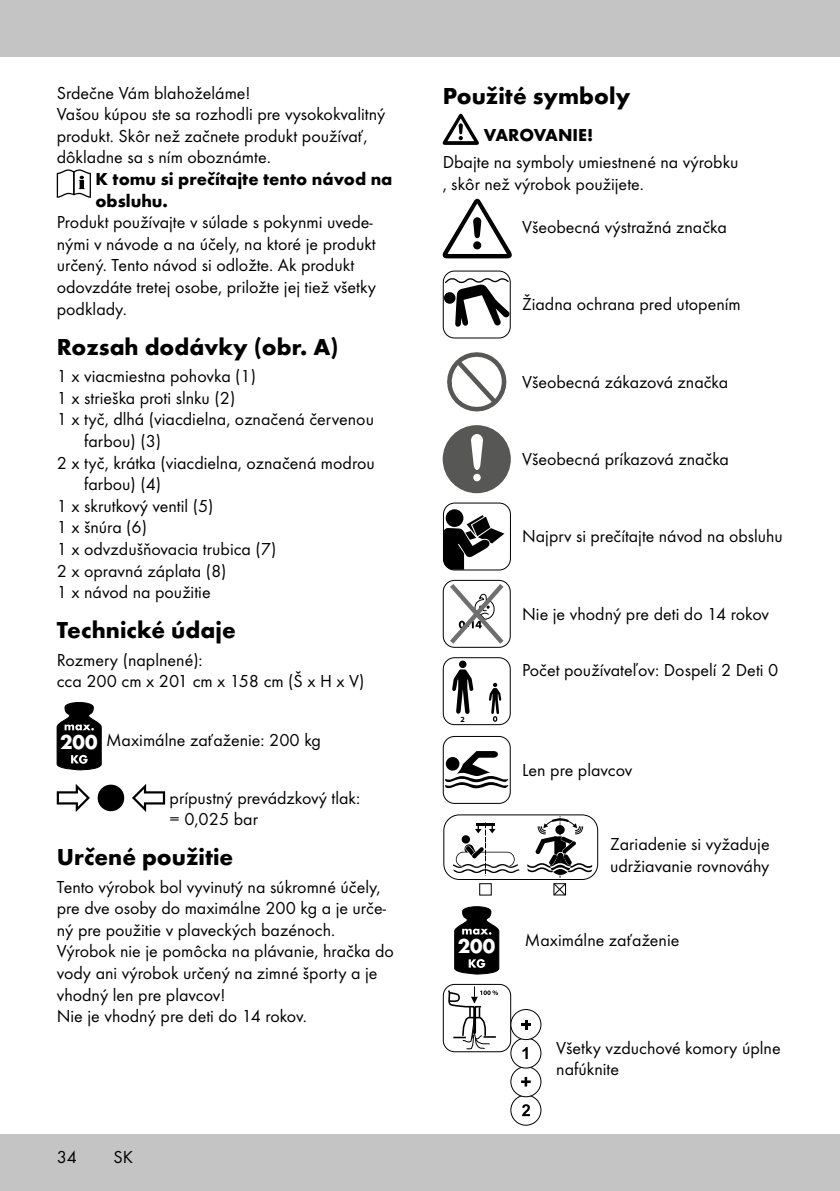
<style>
.page{position:relative;width:840px;height:1191px;background:#fff}
.page>*{position:absolute;margin:0;border:0;box-sizing:border-box;transform-origin:0 0}
.t1{font:700 24px "Futura TOT";color:#000}
.t2{font:700 20.8px "Futura TOT";color:#fff}
.t3{font:18px/21.6px "Futura TOT Boo";color:#000}
.t4{font:700 18px/21.6px "Futura TOT";color:#000}
.t5{font:700 7.8px "Myriad Pro";color:#000}
.s1{font-family:"Futura TOT";font-weight:700;font-size:20.8px;color:#fff}
</style>
<div class="page">
<div style="left:0;top:1134px;width:839px;height:57px;background:#c5c4c4"></div>
<div style="left:0;top:0;width:839px;height:57px;background:#c5c4c4"></div>
<svg style="left:57px;top:169px;width:34px;height:29px"></svg>
<svg style="left:57px;top:702px;width:44px;height:68px"></svg>
<svg style="left:57px;top:784px;width:33px;height:28px"></svg>
<svg style="left:98px;top:784px;width:26px;height:27px"></svg>
<svg style="left:132px;top:784px;width:33px;height:28px"></svg>
<svg style="left:442px;top:114px;width:36px;height:31px"></svg>
<svg style="left:442px;top:199px;width:69px;height:59px"></svg>
<div style="left:473px;top:241px;width:8px;height:8px;background:#000;border-radius:50%"></div>
<div style="left:442px;top:271px;width:68px;height:67px;border:1px solid #000;border-radius:11px"></div>
<div style="left:443px;top:292px;width:12px;height:12px;background:#3c3c3c;border-radius:50%"></div>
<svg style="left:444px;top:277px;width:66px;height:51px"></svg>
<svg style="left:447px;top:352px;width:60px;height:60px"></svg>
<div style="left:442px;top:425px;width:68px;height:68px;background:#575756;border-radius:50%"></div>
<svg style="left:471px;top:434px;width:12px;height:36px"></svg>
<div style="left:473px;top:474px;width:7px;height:7px;background:#fff;border-radius:50%"></div>
<div style="left:443px;top:502px;width:67px;height:68px;border:1px solid #000;border-radius:11px"></div>
<div style="left:445px;top:509px;width:18px;height:18px;background:#000;border-radius:50%"></div>
<svg style="left:443px;top:515px;width:61px;height:54px"></svg>
<div style="left:442px;top:580px;width:68px;height:67px;border:1px solid #000;border-radius:11px"></div>
<svg style="left:445px;top:580px;width:63px;height:68px"></svg>
<div style="left:442px;top:657px;width:68px;height:68px;border:1px solid #000;border-radius:11px"></div>
<div style="left:459px;top:660px;width:7px;height:8px;background:#000;border-radius:50%"></div>
<svg style="left:452px;top:669px;width:21px;height:45px"></svg>
<svg style="left:489px;top:683px;width:12px;height:39px"></svg>
<div style="left:442px;top:736px;width:68px;height:67px;border:1px solid #000;border-radius:11px"></div>
<svg style="left:443px;top:751px;width:65px;height:37px"></svg>
<svg style="left:453px;top:815px;width:143px;height:81px"></svg>
<div style="left:461px;top:835px;width:9px;height:8px;background:#000;border-radius:50%"></div>
<div style="left:443px;top:814px;width:154px;height:66px;border:1px solid #000;border-radius:15px"></div>
<svg style="left:454px;top:906px;width:45px;height:68px"></svg>
<div style="left:442px;top:984px;width:69px;height:68px;border:1px solid #000;border-radius:11px"></div>
<svg style="left:446px;top:986px;width:52px;height:67px"></svg>
<div style="left:510px;top:1095px;width:31px;height:30px;border:1px solid #000;border-radius:50%"></div>
<svg style="left:522px;top:1104px;width:7px;height:12px"></svg>
<div style="left:510px;top:1066px;width:31px;height:31px;border:1px solid #000;border-radius:50%"></div>
<svg style="left:521px;top:1077px;width:9px;height:9px"></svg>
<div style="left:510px;top:1038px;width:30px;height:30px;background:#fff;border-radius:50%"></div>
<div style="left:510px;top:1037px;width:31px;height:31px;border:1px solid #000;border-radius:50%"></div>
<svg style="left:522px;top:1047px;width:5px;height:12px"></svg>
<div style="left:510px;top:1009px;width:30px;height:30px;background:#fff;border-radius:50%"></div>
<div style="left:510px;top:1009px;width:31px;height:30px;border:1px solid #000;border-radius:50%"></div>
<svg style="left:521px;top:1020px;width:10px;height:9px"></svg>
<p class="t3" style="left:57px;top:82px;width:330px">Srdečne Vám blahoželáme!<br>Vašou kúpou ste sa rozhodli pre vysokokvalitný produkt. Skôr než začnete produkt používať, dôkladne sa s ním oboznámte.</p>
<p class="t4" style="left:95px;top:168px;width:298px">K tomu si prečítajte tento návod na obsluhu.</p>
<p class="t3" style="left:57px;top:211px;width:320px">Produkt používajte v súlade s pokynmi uvede&shy;nými v návode a na účely, na ktoré je produkt určený. Tento návod si odložte. Ak produkt odovzdáte tretej osobe, priložte jej tiež všetky podklady.</p>
<h1 class="t1" style="left:57px;top:332px;width:283px">Rozsah dodávky (obr. A)</h1>
<p class="t3" style="left:57px;top:365px;width:201px">1 x viacmiestna pohovka (1)</p>
<p class="t3" style="left:57px;top:387px;width:180px">1 x strieška proti slnku (2)</p>
<p class="t3" style="left:57px;top:408px;width:318px">1 x tyč, dlhá (viacdielna, označená červenou</p>
<p class="t3" style="left:84px;top:430px;width:78px">farbou) (3)</p>
<p class="t3" style="left:57px;top:451px;width:319px">2 x tyč, krátka (viacdielna, označená modrou</p>
<p class="t3" style="left:84px;top:473px;width:78px">farbou) (4)</p>
<p class="t3" style="left:57px;top:495px;width:158px">1 x skrutkový ventil (5)</p>
<p class="t3" style="left:57px;top:516px;width:92px">1 x šnúra (6)</p>
<p class="t3" style="left:57px;top:538px;width:221px">1 x odvzdušňovacia trubica (7)</p>
<p class="t3" style="left:57px;top:559px;width:171px">2 x opravná záplata (8)</p>
<p class="t3" style="left:57px;top:581px;width:155px">1 x návod na použitie</p>
<h1 class="t1" style="left:57px;top:615px;width:180px">Technické údaje</h1>
<p class="t3" style="left:57px;top:648px;width:309px">Rozmery (naplnené):<br>cca 200 cm x 201 cm x 158 cm (Š x H x V)</p>
<p class="t3" style="left:60px;top:729px;width:262px"><span class="s1">200</span> Maximálne zaťaženie: 200 kg</p>
<p class="t3" style="left:169px;top:786px;width:192px">prípustný prevádzkový tlak: = 0,025 bar</p>
<h1 class="t1" style="left:57px;top:842px;width:178px">Určené použitie</h1>
<p class="t3" style="left:57px;top:875px;width:338px">Tento výrobok bol vyvinutý na súkromné účely, pre dve osoby do maximálne 200 kg a je urče&shy;ný pre použitie v plaveckých bazénoch.<br>Výrobok nie je pomôcka na plávanie, hračka do vody ani výrobok určený na zimné športy a je vhodný len pre plavcov!<br>Nie je vhodný pre deti do 14 rokov.</p>
<p class="t3" style="left:57px;top:1146px;width:22px">34</p>
<p class="t3" style="left:113px;top:1146px;width:21px">SK</p>
<h1 class="t1" style="left:442px;top:81px;width:189px">Použité symboly</h1>
<p class="t4" style="left:483px;top:123px;width:111px">VAROVANIE!</p>
<p class="t3" style="left:442px;top:151px;width:297px">Dbajte na symboly umiestnené na výrobku , skôr než výrobok použijete.</p>
<p class="t3" style="left:522px;top:216px;width:206px">Všeobecná výstražná značka</p>
<p class="t3" style="left:522px;top:293px;width:220px">Žiadna ochrana pred utopením</p>
<p class="t3" style="left:522px;top:370px;width:207px">Všeobecná zákazová značka</p>
<p class="t3" style="left:522px;top:448px;width:208px">Všeobecná príkazová značka</p>
<p class="t3" style="left:522px;top:525px;width:262px">Najprv si prečítajte návod na obsluhu</p>
<p class="t3" style="left:522px;top:602px;width:248px">Nie je vhodný pre deti do 14 rokov</p>
<p class="t5" style="left:460px;top:714px;width:6px">2</p>
<p class="t3" style="left:522px;top:658px;width:257px">Počet používateľov: Dospelí 2 Deti 0</p>
<p class="t3" style="left:522px;top:758px;width:112px">Len pre plavcov</p>
<p class="t3" style="left:609px;top:833px;width:161px">Zariadenie si vyžaduje udržiavanie rovnováhy</p>
<p class="t2" style="left:457px;top:933px;width:39px">200</p>
<p class="t3" style="left:524px;top:929px;width:156px">Maximálne zaťaženie</p>
<p class="t3" style="left:556px;top:1036px;width:226px">Všetky vzduchové komory úplne nafúknite</p>
</div>
